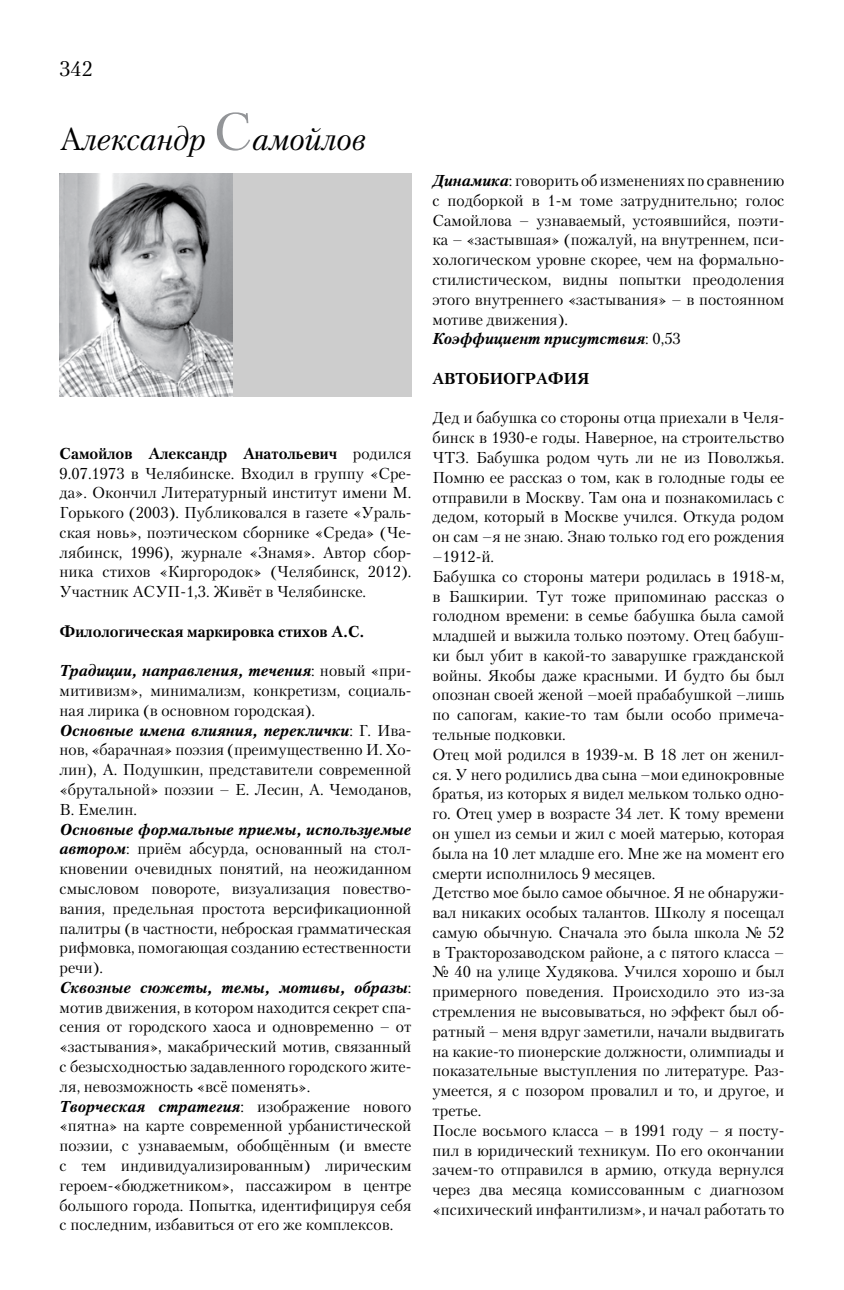
<style>
.page{position:relative;width:844px;height:1290px;background:#fff}
.page>*{position:absolute;margin:0;border:0;box-sizing:border-box;transform-origin:0 0}
.t1{font:italic 31.5px "Petersburg C";color:#000}
.t2{font:21px "Petersburg C";color:#000}
.t3{font:15.75px/19.8px "Petersburg C";color:#000}
.t4{font:700 15.75px "Petersburg C";color:#000}
.s1{font-style:normal}
.s2{font-style:normal;font-size:52.5px;color:#939598}
.s3{font-weight:700}
.s4{font-weight:700;font-style:italic}
</style>
<div class="page">
<div style="left:60px;top:174px;width:351px;height:223px;background:#cdcdcd"></div>
<img style="left:60px;top:174px;width:172px;height:223px">
<h2 class="t2" style="left:60px;top:56px;width:35px">342</h2>
<h1 class="t1" style="left:60px;top:121px;width:308px"><span class="s1">А</span>лександр <span class="s2">С</span>амойлов</h1>
<p class="t3" style="left:60px;top:443px;width:353px;text-align:justify"><span class="s3">Самойлов Александр Анатольевич</span> родился 9.07.1973 в Челябинске. Входил в группу «Сре&shy;да». Окончил Литературный институт имени М.<br>Горького (2003). Публиковался в газете «Ураль&shy;ская новь», поэтическом сборнике «Среда» (Че&shy;лябинск, 1996), журнале «Знамя». Автор сбор&shy;ника стихов «Киргородок» (Челябинск, 2012).<br>Участник АСУП-1,3. Живёт в Челябинске.</p>
<p class="t4" style="left:60px;top:622px;width:306px">Филологическая маркировка стихов А.С.</p>
<p class="t3" style="left:60px;top:661px;width:353px"><span class="s4">Традиции, направления, течения</span>: новый «при&shy;митивизм», минимализм, конкретизм, социаль&shy;ная лирика (в основном городская).<br><span class="s4">Основные имена влияния, переклички</span>: Г. Ива&shy;нов, «барачная» поэзия (преимущественно И. Хо&shy;лин), А. Подушкин, представители современной «брутальной» поэзии – Е. Лесин, А. Чемоданов, В. Емелин.</p>
<p class="t3" style="left:60px;top:819px;width:353px"><span class="s4">Основные формальные приемы, используемые автором</span>: приём абсурда, основанный на стол&shy;кновении очевидных понятий, на неожиданном смысловом повороте, визуализация повество&shy;вания, предельная простота версификационной палитры (в частности, неброская грамматическая рифмовка, помогающая созданию естественности речи).<br><span class="s4">Сквозные сюжеты, темы, мотивы, образы</span>: мотив движения, в котором находится секрет спа&shy;сения от городского хаоса и одновременно – от «застывания», макабрический мотив, связанный с безысходностью задавленного городского жите&shy;ля, невозможность «всё поменять».<br><span class="s4">Творческая стратегия</span>: изображение нового «пятна» на карте современной урбанистической поэзии, с узнаваемым, обобщённым (и вместе с тем индивидуализированным) лирическим героем-«бюджетником», пассажиром в центре большого города. Попытка, идентифицируя себя с последним, избавиться от его же комплексов.</p>
<p class="t3" style="left:432px;top:170px;width:353px"><span class="s4">Динамика</span>: говорить об изменениях по сравнению с подборкой в 1-м томе затруднительно; голос Самойлова – узнаваемый, устоявшийся, поэти&shy;ка – «застывшая» (пожалуй, на внутреннем, пси&shy;хологическом уровне скорее, чем на формально&shy;стилистическом, видны попытки преодоления этого внутреннего «застывания» – в постоянном мотиве движения).<br><span class="s4">Коэффициент присутствия</span>: 0,53</p>
<p class="t4" style="left:432px;top:369px;width:158px">Автобиография</p>
<p class="t3" style="left:432px;top:408px;width:353px">Дед и бабушка со стороны отца приехали в Челя&shy;бинск в 1930-е годы. Наверное, на строительство ЧТЗ. Бабушка родом чуть ли не из Поволжья.<br>Помню ее рассказ о том, как в голодные годы ее отправили в Москву. Там она и познакомилась с дедом, который в Москве учился. Откуда родом он сам –я не знаю. Знаю только год его рождения –1912-й.<br>Бабушка со стороны матери родилась в 1918-м, в Башкирии. Тут тоже припоминаю рассказ о голодном времени: в семье бабушка была самой младшей и выжила только поэтому. Отец бабуш&shy;ки был убит в какой-то заварушке гражданской войны. Якобы даже красными. И будто бы был опознан своей женой –моей прабабушкой –лишь по сапогам, какие-то там были особо примеча&shy;тельные подковки.<br>Отец мой родился в 1939-м. В 18 лет он женил&shy;ся. У него родились два сына –мои единокровные братья, из которых я видел мельком только одно&shy;го. Отец умер в возрасте 34 лет. К тому времени он ушел из семьи и жил с моей матерью, которая была на 10 лет младше его. Мне же на момент его смерти исполнилось 9 месяцев.<br>Детство мое было самое обычное. Я не обнаружи&shy;вал никаких особых талантов. Школу я посещал самую обычную. Сначала это была школа № 52 в Тракторозаводском районе, а с пятого класса – № 40 на улице Худякова. Учился хорошо и был примерного поведения. Происходило это из-за стремления не высовываться, но эффект был об&shy;ратный – меня вдруг заметили, начали выдвигать на какие-то пионерские должности, олимпиады и показательные выступления по литературе. Раз&shy;умеется, я с позором провалил и то, и другое, и третье.<br>После восьмого класса – в 1991 году – я посту&shy;пил в юридический техникум. По его окончании зачем-то отправился в армию, откуда вернулся через два месяца комиссованным с диагнозом «психический инфантилизм», и начал работать то</p>
</div>
